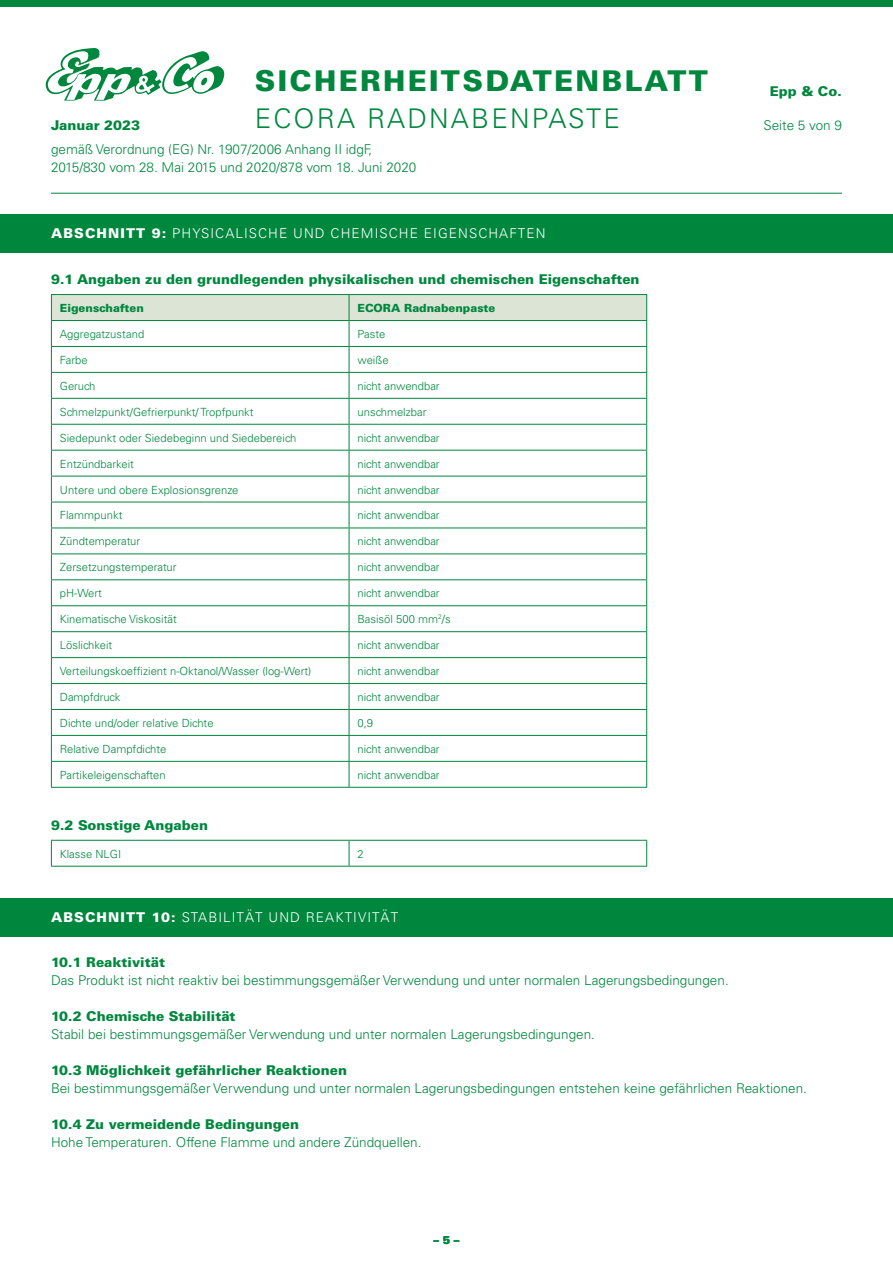
<style>
.page{position:relative;width:893px;height:1263px;background:#fff}
.page>*{position:absolute;margin:0;border:0;box-sizing:border-box;transform-origin:0 0}
.t1{font:900 28.65px "Univers LT";letter-spacing:.08em;color:#00873e}
.t2{font:300 27.15px "Univers LT";letter-spacing:.08em;color:#00873e}
.t3{font:300 13.5px/18px "Univers LT";color:#00873e}
.t4{font:900 13.5px "Univers LT";color:#00873e}
.t5{font:300 13.5px "Univers LT";letter-spacing:.08em;color:#fff}
.t6{font:300 11.25px "Univers LT";color:#00873e}
.t7{font:900 11.25px "Univers LT";color:#00873e}
.s1{font-weight:900}
</style>
<div class="page">
<img style="left:46px;top:48px;width:60px;height:53px">
<svg style="left:47px;top:50px;width:177px;height:50px"></svg>
<div style="left:0;top:0;width:893px;height:7px;background:#00873e"></div>
<hr style="left:51px;top:193px;width:791px;height:1px;background:#00873e">
<hr style="left:51px;top:294px;width:298px;height:1px;background:#00873e">
<hr style="left:349px;top:294px;width:298px;height:1px;background:#00873e">
<svg style="left:51px;top:295px;width:596px;height:492px"></svg>
<hr style="left:51px;top:787px;width:298px;height:1px;background:#00873e">
<hr style="left:349px;top:787px;width:298px;height:1px;background:#00873e">
<hr style="left:51px;top:840px;width:298px;height:1px;background:#00873e">
<svg style="left:51px;top:841px;width:1px;height:25px"></svg>
<hr style="left:349px;top:840px;width:298px;height:1px;background:#00873e">
<svg style="left:349px;top:841px;width:1px;height:25px"></svg>
<svg style="left:646px;top:841px;width:1px;height:25px"></svg>
<hr style="left:51px;top:866px;width:298px;height:1px;background:#00873e">
<hr style="left:349px;top:866px;width:298px;height:1px;background:#00873e">
<div style="left:0;top:215px;width:893px;height:38px;background:#00873e"></div>
<div style="left:0;top:898px;width:893px;height:39px;background:#00873e"></div>
<h1 class="t1" style="left:255px;top:63px;width:455px">SICHERHEITSDATENBLATT</h1>
<p class="t4" style="left:770px;top:83px;width:74px">Epp &amp; Co.</p>
<h2 class="t2" style="left:255px;top:102px;width:367px">ECORA RADNABENPASTE</h2>
<p class="t4" style="left:51px;top:116px;width:91px">Januar 2023</p>
<p class="t3" style="left:763px;top:116px;width:80px">Seite 5 von 9</p>
<p class="t3" style="left:51px;top:140px;width:367px">gemäß Verordnung (EG) Nr. 1907/2006 Anhang II idgF,<br>2015/830 vom 28. Mai 2015 und 2020/878 vom 18. Juni 2020</p>
<p class="t5" style="left:51px;top:225px;width:496px"><span class="s1">ABSCHNITT 9:</span> PHYSICALISCHE UND CHEMISCHE EIGENSCHAFTEN</p>
<p class="t4" style="left:51px;top:270px;width:590px">9.1 Angaben zu den grundlegenden physikalischen und chemischen Eigenschaften</p>
<p class="t7" style="left:60px;top:301px;width:86px">Eigenschaften</p>
<p class="t7" style="left:358px;top:301px;width:139px">ECORA Radnabenpaste</p>
<p class="t6" style="left:60px;top:327px;width:86px">Aggregatzustand</p>
<p class="t6" style="left:358px;top:327px;width:29px">Paste</p>
<p class="t6" style="left:60px;top:353px;width:29px">Farbe</p>
<p class="t6" style="left:358px;top:353px;width:33px">weiße</p>
<p class="t6" style="left:60px;top:379px;width:37px">Geruch</p>
<p class="t6" style="left:358px;top:379px;width:84px">nicht anwendbar</p>
<p class="t6" style="left:60px;top:405px;width:195px">Schmelzpunkt/Gefrierpunkt/ Tropfpunkt</p>
<p class="t6" style="left:358px;top:405px;width:70px">unschmelzbar</p>
<p class="t6" style="left:60px;top:431px;width:238px">Siedepunkt oder Siedebeginn und Siedebereich</p>
<p class="t6" style="left:358px;top:431px;width:84px">nicht anwendbar</p>
<p class="t6" style="left:60px;top:457px;width:76px">Entzündbarkeit</p>
<p class="t6" style="left:358px;top:457px;width:84px">nicht anwendbar</p>
<p class="t6" style="left:60px;top:483px;width:180px">Untere und obere Explosionsgrenze</p>
<p class="t6" style="left:358px;top:483px;width:84px">nicht anwendbar</p>
<p class="t6" style="left:60px;top:509px;width:64px">Flammpunkt</p>
<p class="t6" style="left:358px;top:509px;width:84px">nicht anwendbar</p>
<p class="t6" style="left:60px;top:535px;width:82px">Zündtemperatur</p>
<p class="t6" style="left:358px;top:535px;width:84px">nicht anwendbar</p>
<p class="t6" style="left:60px;top:561px;width:118px">Zersetzungstemperatur</p>
<p class="t6" style="left:358px;top:561px;width:84px">nicht anwendbar</p>
<p class="t6" style="left:60px;top:586px;width:44px">pH-Wert</p>
<p class="t6" style="left:358px;top:586px;width:84px">nicht anwendbar</p>
<p class="t6" style="left:60px;top:612px;width:118px">Kinematische Viskosität</p>
<p class="t6" style="left:358px;top:612px;width:95px">Basisöl 500 mm<sup>2</sup>/s</p>
<p class="t6" style="left:60px;top:638px;width:54px">Löslichkeit</p>
<p class="t6" style="left:358px;top:638px;width:84px">nicht anwendbar</p>
<p class="t6" style="left:60px;top:664px;width:253px">Verteilungskoeffizient n-Oktanol/Wasser (log-Wert)</p>
<p class="t6" style="left:358px;top:664px;width:84px">nicht anwendbar</p>
<p class="t6" style="left:60px;top:690px;width:62px">Dampfdruck</p>
<p class="t6" style="left:358px;top:690px;width:84px">nicht anwendbar</p>
<p class="t6" style="left:60px;top:716px;width:155px">Dichte und/oder relative Dichte</p>
<p class="t6" style="left:358px;top:716px;width:17px">0,9</p>
<p class="t6" style="left:60px;top:742px;width:108px">Relative Dampfdichte</p>
<p class="t6" style="left:358px;top:742px;width:84px">nicht anwendbar</p>
<p class="t6" style="left:60px;top:768px;width:107px">Partikeleigenschaften</p>
<p class="t6" style="left:358px;top:768px;width:84px">nicht anwendbar</p>
<p class="t4" style="left:51px;top:817px;width:158px">9.2 Sonstige Angaben</p>
<p class="t6" style="left:60px;top:847px;width:63px">Klasse NLGI</p>
<p class="t6" style="left:358px;top:847px;width:8px">2</p>
<p class="t5" style="left:51px;top:909px;width:349px"><span class="s1">ABSCHNITT 10:</span> STABILITÄT UND REAKTIVITÄT</p>
<p class="t4" style="left:51px;top:954px;width:115px">10.1 Reaktivität</p>
<p class="t3" style="left:51px;top:971px;width:679px">Das Produkt ist nicht reaktiv bei bestimmungsgemäßer Verwendung und unter normalen Lagerungsbedingungen.</p>
<p class="t4" style="left:51px;top:1008px;width:186px">10.2 Chemische Stabilität</p>
<p class="t3" style="left:51px;top:1025px;width:545px">Stabil bei bestimmungsgemäßer Verwendung und unter normalen Lagerungsbedingungen.</p>
<p class="t4" style="left:51px;top:1062px;width:298px">10.3 Möglichkeit gefährlicher Reaktionen</p>
<p class="t3" style="left:51px;top:1079px;width:757px">Bei bestimmungsgemäßer Verwendung und unter normalen Lagerungsbedingungen entstehen keine gefährlichen Reaktionen.</p>
<p class="t4" style="left:51px;top:1116px;width:250px">10.4 Zu vermeidende Bedingungen</p>
<p class="t3" style="left:51px;top:1133px;width:372px">Hohe Temperaturen. Offene Flamme und andere Zündquellen.</p>
<p class="t7" style="left:433px;top:1233px;width:28px">– 5 –</p>
</div>
